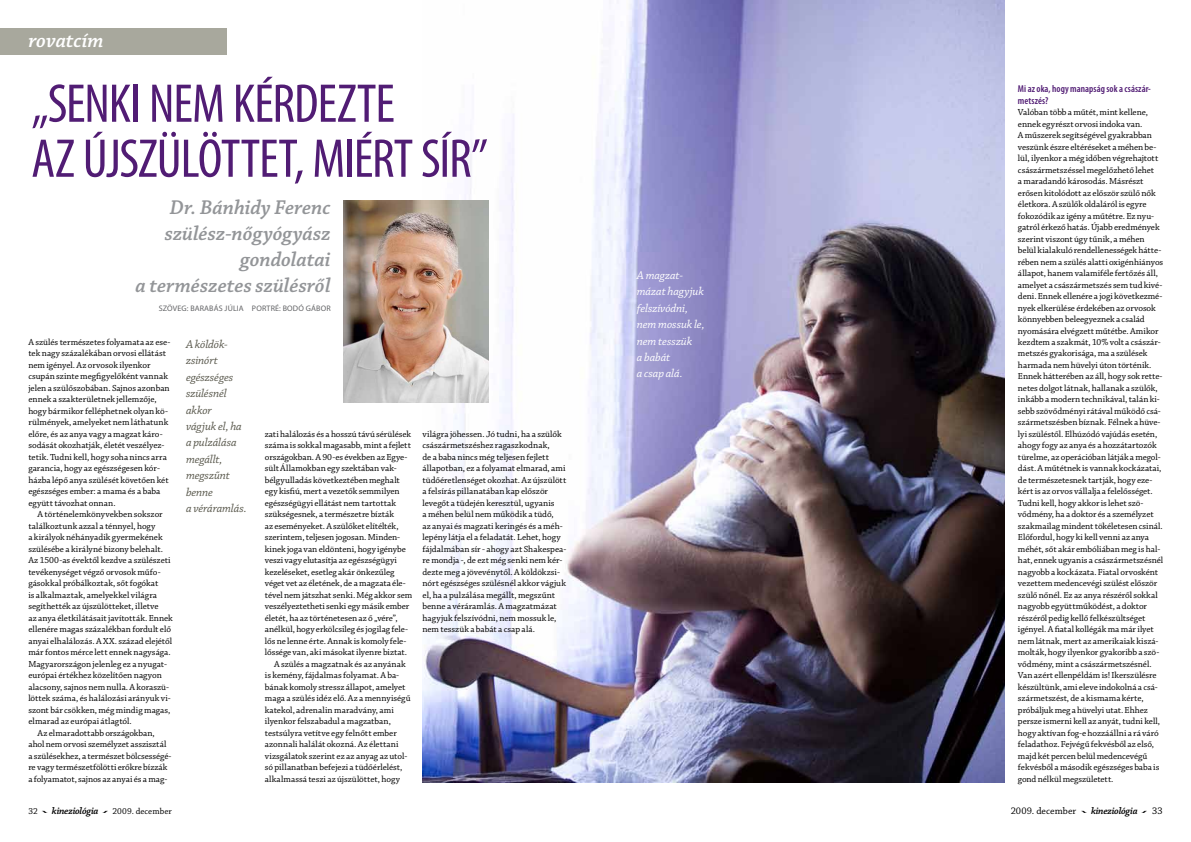
<style>
.page{position:relative;width:1191px;height:842px;background:#fff}
.page>*{position:absolute;margin:0;border:0;box-sizing:border-box;transform-origin:0 0}
.t1{font:condensed 55px/55px "Myriad Pro";letter-spacing:-.02em;color:#511c74}
.t2{font:italic 600 21px/26px "Chaparral Pro";color:#939598;text-align:right}
.t3{font:italic 600 21px "Chaparral Pro";letter-spacing:-.005em;color:#fff}
.t4{font:italic 12px/16.4px "Chaparral Pro";letter-spacing:-.005em;color:#58574b}
.t5{font:italic 12px/16.4px "Chaparral Pro";letter-spacing:-.005em;color:#fff}
.t6{font:600 condensed 10px/11.5px "Myriad Pro";letter-spacing:.005em;color:#511c74}
.t7{font:10px "Chaparral Pro";letter-spacing:.005em;color:#000}
.t8{font:9.2px/11.5px "Chaparral Pro";letter-spacing:-.005em;color:#000}
.t9{font:9px "Chaparral Pro";letter-spacing:.01em;color:#000}
.t10{font:8px "Myriad Pro";letter-spacing:.02em;color:#636466}
.s1{font-weight:600;font-style:italic;font-size:10px}
.s2{font-size:9px}
.s3{font-weight:600;font-style:italic}
</style>
<div class="page">
<div style="left:0;top:28px;width:227px;height:27px;background:#a8a89d"></div>
<img style="left:422px;top:0;width:583px;height:782px">
<img style="left:344px;top:201px;width:144px;height:201px">
<h2 class="t3" style="left:28px;top:28px;width:77px">rovatcím</h2>
<h1 class="t1" style="left:31px;top:77px;width:458px">„SENKI NEM KÉRDEZTE<br>AZ ÚJSZÜLÖTTET, MIÉRT SÍR”</h1>
<p class="t6" style="left:1018px;top:83px;width:134px">Mi az oka, hogy manapság sok a császár&shy;metszés?</p>
<p class="t8" style="left:1018px;top:107px;width:147px">Valóban több a műtét, mint kellene, ennek egyrészt orvosi indoka van.<br>A műszerek segítségével gyakrabban veszünk észre eltéréseket a méhen be&shy;lül, ilyenkor a még időben végrehajtott császármetszéssel megelőzhető lehet<br>a maradandó károsodás. Másrészt erősen kitolódott az először szülő nők életkora. A szülők oldaláról is egyre fokozódik az igény a műtétre. Ez nyu&shy;gatról érkező hatás. Újabb eredmények szerint viszont úgy tűnik, a méhen belül kialakuló rendellenességek hátte&shy;rében nem a szülés alatti oxigénhiányos állapot, hanem valamiféle fertőzés áll, amelyet a császármetszés sem tud kivé&shy;deni. Ennek ellenére a jogi következmé&shy;nyek elkerülése érdekében az orvosok könnyebben beleegyeznek a család nyomására elvégzett műtétbe. Amikor kezdtem a szakmát, 10% volt a császár&shy;metszés gyakorisága, ma a szülések harmada nem hüvelyi úton történik.<br>Ennek hátterében az áll, hogy sok rette&shy;netes dolgot látnak, hallanak a szülők, inkább a modern technikával, talán ki&shy;sebb szövődményi rátával működő csá&shy;szármetszésben bíznak. Félnek a hüve&shy;lyi szüléstől. Elhúzódó vajúdás esetén, ahogy fogy az anya és a hozzátartozók türelme, az operációban látják a megol&shy;dást. A műtétnek is vannak kockázatai, de természetesnek tartják, hogy eze&shy;kért is az orvos vállalja a felelősséget.<br>Tudni kell, hogy akkor is lehet szö&shy;vődmény, ha a doktor és a személyzet szakmailag mindent tökéletesen csinál.<br>Előfordul, hogy ki kell venni az anya méhét, sőt akár embóliában meg is hal&shy;hat, ennek ugyanis a császármetszésnél nagyobb a kockázata. Fiatal orvosként vezettem medencevégi szülést először szülő nőnél. Ez az anya részéről sokkal nagyobb együttműködést, a doktor részéről pedig kellő felkészültséget igényel. A fiatal kollégák ma már ilyet nem látnak, mert az amerikaiak kiszá&shy;molták, hogy ilyenkor gyakoribb a szö&shy;vődmény, mint a császármetszésnél.<br>Van azért ellenpéldám is! Ikerszülésre készültünk, ami eleve indokolná a csá&shy;szármetszést, de a kismama kérte, próbáljuk meg a hüvelyi utat. Ehhez persze ismerni kell az anyát, tudni kell, hogy aktívan fog-e hozzáállni a rá váró feladathoz. Fejvégű fekvésből az első, majd két percen belül medencevégű fekvésből a második egészséges baba is gond nélkül megszületett.</p>
<h2 class="t2" style="left:135px;top:195px;width:197px">Dr. Bánhidy Ferenc szülész-nőgyógyász gondolatai<br>a természetes szülésről</h2>
<p class="t10" style="left:159px;top:303px;width:173px">SZÖVEG: BARABÁS JÚLIA PORTRÉ: BODÓ GÁBOR</p>
<h3 class="t5" style="left:637px;top:267px;width:69px">A magzat&shy;mázat hagyjuk felszívódni, nem mossuk le, nem tesszük<br>a babát<br>a csap alá.</h3>
<p class="t8" style="left:28px;top:336px;width:143px">A szülés természetes folyamata az ese&shy;tek nagy százalékában orvosi ellátást nem igényel. Az orvosok ilyenkor csupán szinte megfigyelőként vannak jelen a szülőszobában. Sajnos azonban ennek a szakterületnek jellemzője, hogy bármikor felléphetnek olyan kö&shy;rülmények, amelyeket nem láthatunk előre, és az anya vagy a magzat káro&shy;sodását okozhatják, életét veszélyez&shy;tetik. Tudni kell, hogy soha nincs arra garancia, hogy az egészségesen kór&shy;házba lépő anya szülését követően két egészséges ember: a mama és a baba együtt távozhat onnan.</p>
<p class="t8" style="left:38px;top:509px;width:127px">A történelemkönyvekben sokszor</p>
<p class="t8" style="left:28px;top:520px;width:129px">találkoztunk azzal a ténnyel, hogy</p>
<p class="t8" style="left:28px;top:532px;width:136px">a királyok néhányadik gyermekének</p>
<p class="t8" style="left:28px;top:543px;width:136px">szülésébe a királyné bizony belehalt.</p>
<p class="t8" style="left:28px;top:555px;width:144px">Az 1500-as évektől kezdve a szülészeti</p>
<p class="t8" style="left:28px;top:566px;width:134px">tevékenységet végző orvosok műfo-</p>
<p class="t8" style="left:28px;top:578px;width:131px">gásokkal próbálkoztak, sőt fogókat</p>
<p class="t8" style="left:28px;top:589px;width:130px">is alkalmaztak, amelyekkel világra</p>
<p class="t8" style="left:28px;top:601px;width:132px">segíthették az újszülötteket, illetve</p>
<p class="t8" style="left:28px;top:612px;width:146px">az anya életkilátásait javították. Ennek</p>
<p class="t8" style="left:28px;top:624px;width:144px">ellenére magas százalékban fordult elő</p>
<p class="t8" style="left:28px;top:635px;width:145px">anyai elhalálozás. A XX. század elejétől</p>
<p class="t8" style="left:28px;top:647px;width:144px">már fontos mérce lett ennek nagysága.</p>
<p class="t8" style="left:28px;top:658px;width:140px">Magyarországon jelenleg ez a nyugat-</p>
<p class="t8" style="left:28px;top:670px;width:135px">európai értékhez közelítően nagyon</p>
<p class="t8" style="left:28px;top:681px;width:142px">alacsony, sajnos nem nulla. A koraszü-</p>
<p class="t8" style="left:28px;top:693px;width:144px">löttek száma, és halálozási arányuk vi-</p>
<p class="t8" style="left:28px;top:704px;width:144px">szont bár csökken, még mindig magas,</p>
<p class="t8" style="left:28px;top:716px;width:105px">elmarad az európai átlagtól.</p>
<p class="t8" style="left:38px;top:727px;width:119px">Az elmaradottabb országokban,</p>
<p class="t8" style="left:28px;top:739px;width:139px">ahol nem orvosi személyzet asszisztál</p>
<p class="t8" style="left:28px;top:750px;width:145px">a szülésekhez, a természet bölcsességé-</p>
<p class="t8" style="left:28px;top:762px;width:141px">re vagy természetfölötti erőkre bízzák</p>
<p class="t8" style="left:28px;top:773px;width:140px">a folyamatot, sajnos az anyai és a mag-</p>
<h3 class="t4" style="left:186px;top:336px;width:62px">A köldök&shy;zsinórt egészséges szülésnél akkor<br>vágjuk el, ha a pulzálása megállt, megszűnt benne<br>a véráramlás.</h3>
<p class="t8" style="left:265px;top:429px;width:148px">zati halálozás és a hosszú távú sérülések</p>
<p class="t8" style="left:265px;top:440px;width:148px">száma is sokkal magasabb, mint a fejlett</p>
<p class="t8" style="left:265px;top:452px;width:144px">országokban. A 90-es években az Egye-</p>
<p class="t8" style="left:265px;top:463px;width:133px">sült Államokban egy szektában vak-</p>
<p class="t8" style="left:265px;top:475px;width:136px">bélgyulladás következtében meghalt</p>
<p class="t8" style="left:265px;top:486px;width:136px">egy kisfiú, mert a vezetők semmilyen</p>
<p class="t8" style="left:265px;top:498px;width:133px">egészségügyi ellátást nem tartottak</p>
<p class="t8" style="left:265px;top:509px;width:131px">szükségesnek, a természetre bízták</p>
<p class="t8" style="left:265px;top:521px;width:135px">az eseményeket. A szülőket elítélték,</p>
<p class="t8" style="left:265px;top:532px;width:137px">szerintem, teljesen jogosan. Minden-</p>
<p class="t8" style="left:265px;top:544px;width:143px">kinek joga van eldönteni, hogy igénybe</p>
<p class="t8" style="left:265px;top:555px;width:134px">veszi vagy elutasítja az egészségügyi</p>
<p class="t8" style="left:265px;top:567px;width:131px">kezeléseket, esetleg akár önkezűleg</p>
<p class="t8" style="left:265px;top:578px;width:142px">véget vet az életének, de a magzata éle-</p>
<p class="t8" style="left:265px;top:590px;width:149px">tével nem játszhat senki. Még akkor sem</p>
<p class="t8" style="left:265px;top:601px;width:146px">veszélyeztetheti senki egy másik ember</p>
<p class="t8" style="left:265px;top:613px;width:134px">életét, ha az történetesen az ő „vére”,</p>
<p class="t8" style="left:265px;top:624px;width:145px">anélkül, hogy erkölcsileg és jogilag fele-</p>
<p class="t8" style="left:265px;top:636px;width:143px">lős ne lenne érte. Annak is komoly fele-</p>
<p class="t8" style="left:265px;top:647px;width:144px">lőssége van, aki másokat ilyenre biztat.</p>
<p class="t8" style="left:274px;top:658px;width:133px">A szülés a magzatnak és az anyának</p>
<p class="t8" style="left:265px;top:670px;width:136px">is kemény, fájdalmas folyamat. A ba-</p>
<p class="t8" style="left:265px;top:681px;width:142px">bának komoly stressz állapot, amelyet</p>
<p class="t8" style="left:265px;top:693px;width:147px">maga a szülés idéz elő. Az a mennyiségű</p>
<p class="t8" style="left:265px;top:704px;width:131px">katekol, adrenalin maradvány, ami</p>
<p class="t8" style="left:265px;top:716px;width:128px">ilyenkor felszabadul a magzatban,</p>
<p class="t8" style="left:265px;top:727px;width:133px">testsúlyra vetítve egy felnőtt ember</p>
<p class="t8" style="left:265px;top:739px;width:135px">azonnali halálát okozná. Az élettani</p>
<p class="t8" style="left:265px;top:750px;width:144px">vizsgálatok szerint ez az anyag az utol-</p>
<p class="t8" style="left:265px;top:762px;width:139px">só pillanatban befejezi a tüdőérlelést,</p>
<p class="t8" style="left:265px;top:773px;width:137px">alkalmassá teszi az újszülöttet, hogy</p>
<p class="t8" style="left:422px;top:429px;width:145px">világra jöhessen. Jó tudni, ha a szülők császármetszéshez ragaszkodnak,<br>de a baba nincs még teljesen fejlett állapotban, ez a folyamat elmarad, ami tüdőéretlenséget okozhat. Az újszülött a felsírás pillanatában kap először levegőt a tüdején keresztül, ugyanis<br>a méhen belül nem működik a tüdő,<br>az anyai és magzati keringés és a méh&shy;lepény látja el a feladatát. Lehet, hogy fájdalmában sír - ahogy azt Shakespea&shy;re mondja -, de ezt még senki nem kér&shy;dezte meg a jövevénytől. A köldökzsi&shy;nórt egészséges szülésnél akkor vágjuk el, ha a pulzálása megállt, megszűnt benne a véráramlás. A magzatmázat hagyjuk felszívódni, nem mossuk le, nem tesszük a babát a csap alá.</p>
<p class="t9" style="left:28px;top:806px;width:145px">32 r <span class="s1">kineziológia</span> s 2009. december</p>
<p class="t7" style="left:1010px;top:805px;width:153px">2009. december <span class="s2">r</span> <span class="s3">kineziológia</span> <span class="s2">s</span> 33</p>
</div>
